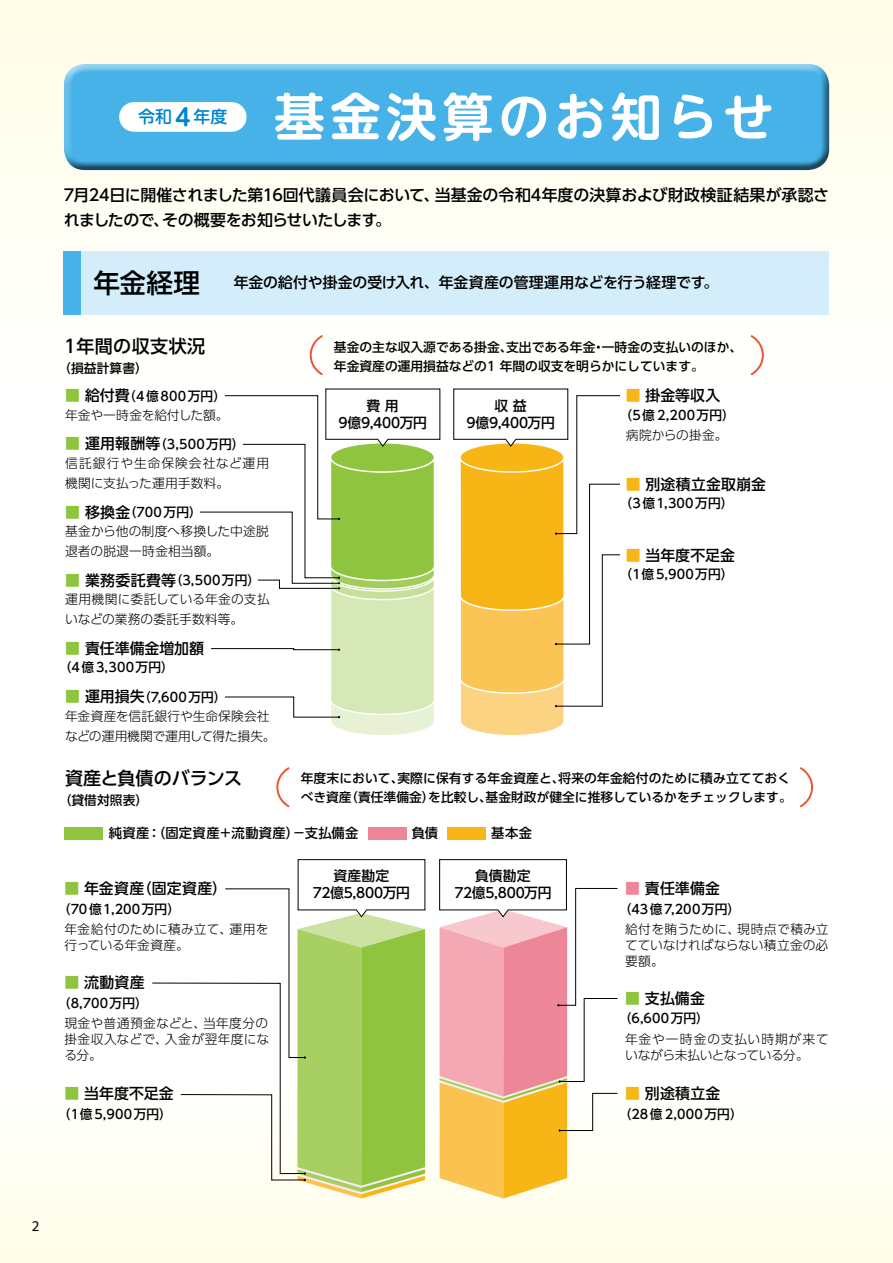
<style>
.page{position:relative;width:893px;height:1263px;background:#fff}
.page>*{position:absolute;margin:0;border:0;box-sizing:border-box;transform-origin:0 0}
.t1{font:700 51px "UD Shin M Go Pr 6 De";letter-spacing:.1em;color:#fff}
.t2{font:500 26.55px "UD Shin Go Pr 6";color:#000}
.t3{font:500 18px "UD Shin Go Pr 6";letter-spacing:-.015em;color:#000}
.t4{font:500 18px "UD Shin Go Pr 6";letter-spacing:.005em;color:#000}
.t5{font:500 16.95px "UD Shin M Go Pr 6";color:#0086cd}
.t6{font:500 15.9px/24.5px "UD Shin Go Pr 6";letter-spacing:-.015em;color:#000}
.t7{font:500 14.85px "UD Shin Go Pr 6";letter-spacing:.005em;color:#000}
.t8{font:500 14.85px "UD Shin Go Pr 6";letter-spacing:.025em;color:#000}
.t9{font:14.85px "Myriad Pro";color:#000}
.t10{font:500 13.8px/17px "UD Shin Go Pr 6";letter-spacing:-.015em;color:#000;text-align:center}
.t11{font:500 13.35px "UD Shin Go Pr 6";letter-spacing:.03em;color:#000}
.t12{font:300 12.75px/19.6px "UD Shin Go Pr 6";letter-spacing:.01em;color:#000}
.t13{font:500 12.75px/19.2px "UD Shin Go Pr 6";letter-spacing:.005em;color:#000}
.t14{font:300 12.75px/19.6px "UD Shin Go Pr 6";letter-spacing:.04em;color:#000}
.t15{font:500 12.75px "UD Shin Go Pr 6";letter-spacing:.025em;color:#000}
.t16{font:500 12.75px "UD Shin Go Pr 6";letter-spacing:.065em;color:#000}
.t17{font:300 12.75px/19.2px "UD Shin Go Pr 6";letter-spacing:-.01em;color:#000}
.t18{font:500 12.75px "UD Shin Go Pr 6";letter-spacing:.04em;color:#000}
.s1{font-family:"UD Shin M Go Pr 6 De";font-weight:700;font-size:23.4px}
.s2{font-weight:500;font-size:14.85px;color:#8ec43e}
.s3{font-weight:500;font-size:14.85px}
.s4{font-weight:500}
.s5{color:#f8b616}
.s6{color:#8ec43e}
.s7{color:#ee869a}
</style>
<div class="page">
<div style="left:0;top:0;width:893px;height:412px;background:linear-gradient(to right,#fffef3,#fffef3)"></div>
<div style="left:0;top:1063px;width:893px;height:200px;background:linear-gradient(to bottom,#fff,#fffde7)"></div>
<div style="left:63px;top:64px;width:768px;height:96px;background:#fff;opacity:.6"></div>
<div style="left:63px;top:69px;width:768px;height:104px;background:#000;opacity:.6"></div>
<div style="left:134px;top:102px;width:98px;height:30px;background:#fff"></div>
<svg style="left:310px;top:335px;width:13px;height:40px"></svg>
<svg style="left:751px;top:335px;width:13px;height:40px"></svg>
<svg style="left:200px;top:388px;width:241px;height:347px"></svg>
<svg style="left:453px;top:388px;width:167px;height:347px"></svg>
<svg style="left:276px;top:767px;width:13px;height:40px"></svg>
<svg style="left:800px;top:767px;width:13px;height:40px"></svg>
<div style="left:64px;top:827px;width:38px;height:13px;background:#8ec43e"></div>
<div style="left:368px;top:827px;width:39px;height:13px;background:#ee869a"></div>
<div style="left:448px;top:827px;width:38px;height:13px;background:#f8b616"></div>
<svg style="left:152px;top:859px;width:274px;height:339px"></svg>
<svg style="left:439px;top:859px;width:179px;height:339px"></svg>
<div style="left:64px;top:251px;width:765px;height:64px;background:#d3edfb"></div>
<div style="left:64px;top:251px;width:17px;height:64px;background:#46b2e7"></div>
<h3 class="t5" style="left:138px;top:103px;width:91px">令和 <span class="s1">4</span> 年度</h3>
<h1 class="t1" style="left:274px;top:73px;width:502px">基金決算のお知らせ</h1>
<p class="t6" style="left:64px;top:182px;width:767px">7月24日に開催されました第16回代議員会において、当基金の令和4年度の決算および財政検証結果が承認されましたので、その概要をお知らせいたします。</p>
<h2 class="t2" style="left:94px;top:261px;width:108px">年金経理</h2>
<p class="t7" style="left:234px;top:271px;width:486px">年金の給付や掛金の受け入れ、年金資産の管理運用などを行う経理です。</p>
<h3 class="t4" style="left:61px;top:331px;width:145px">１年間の収支状況</h3>
<p class="t13" style="left:58px;top:359px;width:91px">（損益計算書）</p>
<p class="t17" style="left:65px;top:386px;width:165px"><span class="s2">■</span> <span class="s3">給付費</span><span class="s4">（4億800万円）</span>年金や一時金を給付した額。</p>
<p class="t7" style="left:626px;top:384px;width:96px"><span class="s5">■</span> 掛金等収入</p>
<p class="t13" style="left:334px;top:337px;width:410px">基金の主な収入源である掛金、支出である年金・一時金の支払いのほか、年金資産の運用損益などの1 年間の収支を明らかにしています。</p>
<p class="t10" style="left:339px;top:397px;width:90px">費 用<br>9億9,400万円</p>
<p class="t10" style="left:466px;top:397px;width:90px">収 益<br>9億9,400万円</p>
<p class="t16" style="left:620px;top:404px;width:117px">（5億2,200万円）</p>
<p class="t12" style="left:626px;top:425px;width:103px">病院からの掛金。</p>
<p class="t7" style="left:626px;top:472px;width:142px"><span class="s5">■</span> 別途積立金取崩金</p>
<p class="t16" style="left:620px;top:493px;width:115px">（3億1,300万円）</p>
<p class="t14" style="left:65px;top:434px;width:206px"><span class="s2">■</span> <span class="s3">運用報酬等</span><span class="s4">（3,500万円）<br></span>信託銀行や生命保険会社など運用機関に支払った運用手数料。</p>
<p class="t12" style="left:65px;top:502px;width:205px"><span class="s2">■</span> <span class="s3">移換金</span><span class="s4">（700万円）<br></span>基金から他の制度へ移換した中途脱退者の脱退一時金相当額。</p>
<p class="t12" style="left:65px;top:570px;width:206px"><span class="s2">■</span> <span class="s3">業務委託費等</span><span class="s4">（3,500万円）</span>運用機関に委託している年金の支払いなどの業務の委託手数料等。</p>
<p class="t7" style="left:65px;top:636px;width:140px"><span class="s6">■</span> 責任準備金増加額</p>
<p class="t16" style="left:59px;top:657px;width:117px">（4億3,300万円）</p>
<p class="t12" style="left:65px;top:686px;width:212px"><span class="s2">■</span> <span class="s3">運用損失</span><span class="s4">（7,600万円）<br></span>年金資産を信託銀行や生命保険会社などの運用機関で運用して得た損失。</p>
<p class="t7" style="left:626px;top:543px;width:111px"><span class="s5">■</span> 当年度不足金</p>
<p class="t18" style="left:620px;top:564px;width:116px">（1億5,900万円）</p>
<h3 class="t3" style="left:65px;top:763px;width:179px">資産と負債のバランス</h3>
<p class="t13" style="left:59px;top:791px;width:91px">（貸借対照表）</p>
<p class="t13" style="left:301px;top:768px;width:493px">年度末において、実際に保有する年金資産と、将来の年金給付のために積み立てておくべき資産（責任準備金）を比較し、基金財政が健全に推移しているかをチェックします。</p>
<p class="t11" style="left:109px;top:822px;width:251px">純資産：（固定資産＋流動資産）－支払備金</p>
<p class="t11" style="left:412px;top:822px;width:28px">負債</p>
<p class="t11" style="left:491px;top:822px;width:42px">基本金</p>
<p class="t8" style="left:64px;top:876px;width:164px"><span class="s6">■</span> 年金資産（固定資産）</p>
<p class="t15" style="left:58px;top:898px;width:124px">（70億1,200万円）</p>
<p class="t12" style="left:64px;top:920px;width:206px;line-height:15.9px">年金給付のために積み立て、運用を行っている年金資産。</p>
<p class="t7" style="left:64px;top:970px;width:82px"><span class="s6">■</span> 流動資産</p>
<p class="t13" style="left:58px;top:993px;width:92px">（8,700万円）</p>
<p class="t12" style="left:64px;top:1014px;width:206px;line-height:15.9px;text-align:justify">現金や普通預金などと、当年度分の掛金収入などで、入金が翌年度になる分。</p>
<p class="t7" style="left:64px;top:1081px;width:111px"><span class="s6">■</span> 当年度不足金</p>
<p class="t18" style="left:58px;top:1103px;width:116px">（1億5,900万円）</p>
<p class="t10" style="left:313px;top:867px;width:99px">資産勘定<br>72億5,800万円</p>
<p class="t10" style="left:454px;top:867px;width:99px">負債勘定<br>72億5,800万円</p>
<p class="t7" style="left:625px;top:876px;width:97px"><span class="s7">■</span> 責任準備金</p>
<p class="t15" style="left:619px;top:898px;width:123px">（43億7,200万円）</p>
<p class="t12" style="left:625px;top:920px;width:205px;line-height:15.9px;text-align:justify">給付を賄うために、現時点で積み立てていなければならない積立金の必要額。</p>
<p class="t7" style="left:625px;top:986px;width:81px"><span class="s6">■</span> 支払備金</p>
<p class="t13" style="left:619px;top:1009px;width:92px">（6,600万円）</p>
<p class="t12" style="left:625px;top:1030px;width:205px;line-height:15.9px">年金や一時金の支払い時期が来ていながら未払いとなっている分。</p>
<p class="t7" style="left:625px;top:1081px;width:97px"><span class="s5">■</span> 別途積立金</p>
<p class="t15" style="left:619px;top:1103px;width:125px">（28億2,000万円）</p>
<p class="t9" style="left:32px;top:1217px;width:9px">2</p>
</div>
